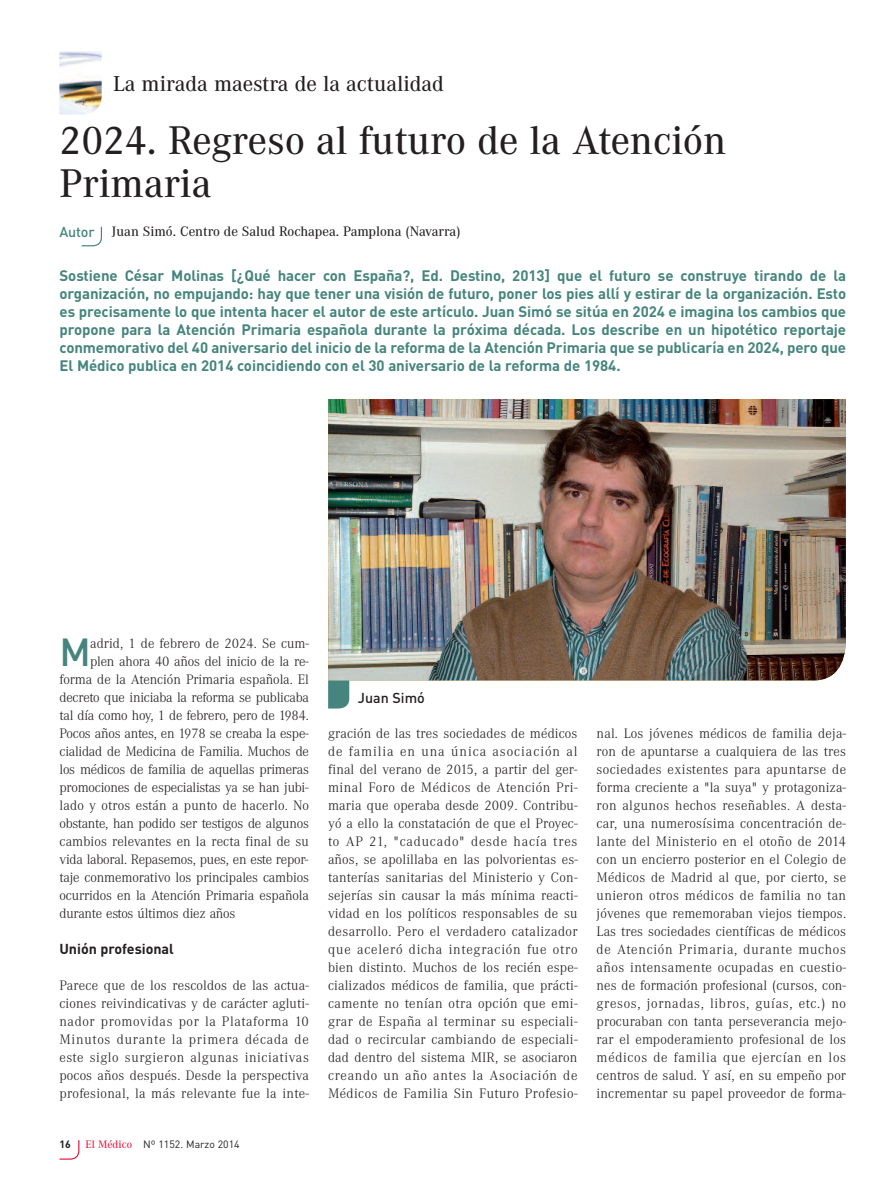
<style>
.page{position:relative;width:893px;height:1191px;background:#fff}
.page>*{position:absolute;margin:0;border:0;box-sizing:border-box;transform-origin:0 0}
.t1{font:500 41.55px/42px "Corporate A";color:#231f20}
.t2{font:500 38.7px "DIN";color:#45857d}
.t3{font:500 22.5px "Corporate A";color:#231f20}
.t4{font:700 15px/18px "DIN";letter-spacing:-.005em;color:#45857d;text-align:justify}
.t5{font:300 14.25px/18px "Corporate A";letter-spacing:-.015em;color:#231f20;text-align:justify}
.t6{font:500 14.25px "Corporate A";color:#231f20}
.t7{font:300 14.25px "Corporate A";letter-spacing:.005em;color:#231f20}
.t8{font:300 14.25px "Corporate A";letter-spacing:.015em;color:#231f20}
.t9{font:700 14.25px "DIN";color:#231f20}
.t10{font:500 14.25px "DIN";color:#231f20}
.t11{font:10.5px "DIN";color:#231f20}
.t12{font:700 10.5px "DIN";color:#231f20}
.s1{font-family:"DIN";color:#45857d}
.s2{font-family:"Corporate A";font-weight:500;font-size:11.25px;color:#e4183e}
</style>
<div class="page">
<svg style="left:59px;top:1140px;width:21px;height:20px"></svg>
<img style="left:60px;top:51px;width:42px;height:63px">
<img style="left:328px;top:399px;width:518px;height:281px">
<svg style="left:328px;top:680px;width:21px;height:28px"></svg>
<svg style="left:81px;top:226px;width:21px;height:21px"></svg>
<h3 class="t3" style="left:113px;top:70px;width:332px">La mirada maestra de la actualidad</h3>
<h1 class="t1" style="left:60px;top:119px;width:668px">2024. Regreso al futuro de la Atención<br>Primaria</h1>
<p class="t6" style="left:60px;top:223px;width:403px"><span class="s1">Autor</span> Juan Simó. Centro de Salud Rochapea. Pamplona (Navarra)</p>
<p class="t4" style="left:60px;top:267px;width:788px">Sostiene César Molinas [¿Qué hacer con España?, Ed. Destino, 2013] que el futuro se construye tirando de la organización, no empujando: hay que tener una visión de futuro, poner los pies allí y estirar de la organización. Esto es precisamente lo que intenta hacer el autor de este artículo. Juan Simó se sitúa en 2024 e imagina los cambios que propone para la Atención Primaria española durante la próxima década. Los describe en un hipotético reportaje conmemorativo del 40 aniversario del inicio de la reforma de la Atención Primaria que se publicaría en 2024, pero que El Médico publica en 2014 coincidiendo con el 30 aniversario de la reforma de 1984.</p>
<h2 class="t2" style="left:60px;top:630px;width:33px">M</h2>
<p class="t5" style="left:90px;top:634px;width:220px">adrid, 1 de febrero de 2024. Se cum-</p>
<p class="t5" style="left:90px;top:652px;width:220px">plen ahora 40 años del inicio de la re-</p>
<p class="t5" style="left:60px;top:670px;width:251px">forma de la Atención Primaria española. El</p>
<p class="t5" style="left:60px;top:688px;width:251px">decreto que iniciaba la reforma se publicaba</p>
<p class="t5" style="left:60px;top:706px;width:251px">tal día como hoy, 1 de febrero, pero de 1984.</p>
<p class="t5" style="left:60px;top:724px;width:251px">Pocos años antes, en 1978 se creaba la espe-</p>
<p class="t5" style="left:60px;top:742px;width:251px">cialidad de Medicina de Familia. Muchos de</p>
<p class="t5" style="left:60px;top:760px;width:251px">los médicos de familia de aquellas primeras</p>
<p class="t5" style="left:60px;top:778px;width:251px">promociones de especialistas ya se han jubi-</p>
<p class="t8" style="left:60px;top:797px;width:251px">lado y otros están a punto de hacerlo. No</p>
<p class="t5" style="left:60px;top:814px;width:251px">obstante, han podido ser testigos de algunos</p>
<p class="t7" style="left:60px;top:833px;width:251px">cambios relevantes en la recta final de su</p>
<p class="t5" style="left:60px;top:850px;width:250px">vida laboral. Repasemos, pues, en este repor-</p>
<p class="t5" style="left:60px;top:868px;width:251px">taje conmemorativo los principales cambios</p>
<p class="t5" style="left:60px;top:886px;width:251px">ocurridos en la Atención Primaria española</p>
<p class="t5" style="left:59px;top:904px;width:177px">durante estos últimos diez años</p>
<p class="t9" style="left:59px;top:941px;width:116px">Unión profesional</p>
<p class="t5" style="left:59px;top:976px;width:251px">Parece que de los rescoldos de las actua&shy;ciones reivindicativas y de carácter agluti&shy;nador promovidas por la Plataforma 10<br>Minutos durante la primera década de este siglo surgieron algunas iniciativas pocos años después. Desde la perspectiva profesional, la más relevante fue la inte-</p>
<p class="t12" style="left:60px;top:1138px;width:13px">16</p>
<p class="t11" style="left:86px;top:1138px;width:156px"><span class="s2">El Médico</span> Nº 1152. Marzo 2014</p>
<p class="t10" style="left:358px;top:690px;width:68px">Juan Simó</p>
<p class="t5" style="left:328px;top:724px;width:252px">gración de las tres sociedades de médicos de familia en una única asociación al final del verano de 2015, a partir del ger&shy;minal Foro de Médicos de Atención Pri&shy;maria que operaba desde 2009. Contribu&shy;yó a ello la constatación de que el Proyec&shy;to AP 21, "caducado" desde hacía tres años, se apolillaba en las polvorientas es&shy;tanterías sanitarias del Ministerio y Con&shy;sejerías sin causar la más mínima reacti&shy;vidad en los políticos responsables de su desarrollo. Pero el verdadero catalizador que aceleró dicha integración fue otro bien distinto. Muchos de los recién espe&shy;cializados médicos de familia, que prácti&shy;camente no tenían otra opción que emi&shy;grar de España al terminar su especiali&shy;dad o recircular cambiando de especiali&shy;dad dentro del sistema MIR, se asociaron creando un año antes la Asociación de Médicos de Familia Sin Futuro Profesio-</p>
<p class="t5" style="left:597px;top:724px;width:251px">nal. Los jóvenes médicos de familia deja&shy;ron de apuntarse a cualquiera de las tres sociedades existentes para apuntarse de forma creciente a "la suya" y protagoniza&shy;ron algunos hechos reseñables. A desta&shy;car, una numerosísima concentración de&shy;lante del Ministerio en el otoño de 2014 con un encierro posterior en el Colegio de Médicos de Madrid al que, por cierto, se unieron otros médicos de familia no tan jóvenes que rememoraban viejos tiempos.<br>Las tres sociedades científicas de médicos de Atención Primaria, durante muchos años intensamente ocupadas en cuestio&shy;nes de formación profesional (cursos, con&shy;gresos, jornadas, libros, guías, etc.) no procuraban con tanta perseverancia mejo&shy;rar el empoderamiento profesional de los médicos de familia que ejercían en los centros de salud. Y así, en su empeño por incrementar su papel proveedor de forma-</p>
</div>
